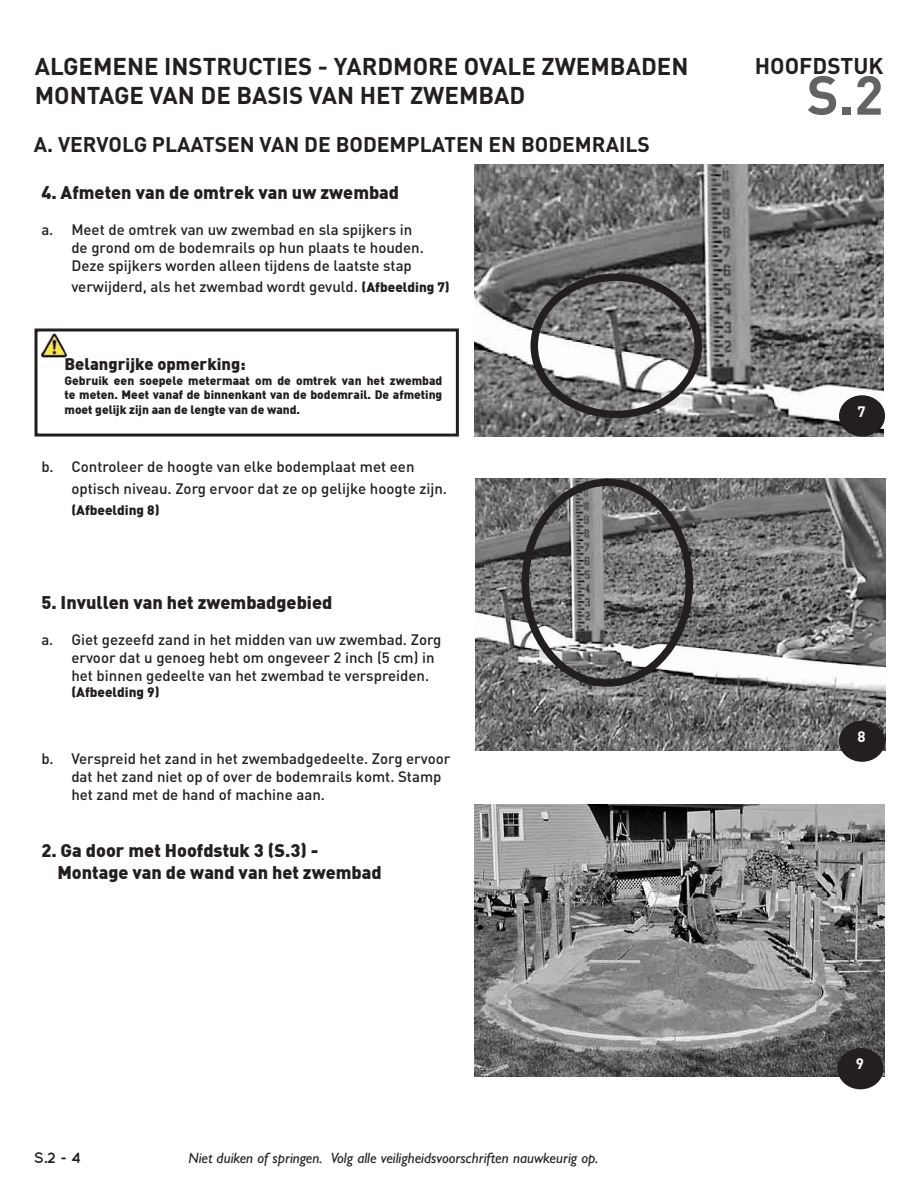
<style>
.page{position:relative;width:918px;height:1188px;background:#fff}
.page>*{position:absolute;margin:0;border:0;box-sizing:border-box;transform-origin:0 0}
.t1{font:700 54px "DIN Pro";color:#636366}
.t2{font:700 24px/28.8px "DIN Pro";color:#231f20}
.t3{font:700 22.5px "DIN Pro";color:#231f20}
.t4{font:700 21px "DIN Pro";color:#231f20}
.t5{font:900 18px/21.6px "DIN";color:#231f20}
.t6{font:900 16.5px "DIN";color:#231f20}
.t7{font:500 15px/18px "DIN Pro";color:#231f20}
.t8{font:italic 500 15px "Gill Sans MT Pro";color:#231f20}
.t9{font:700 15px "Quicksand";color:#231f20}
.t10{font:700 15px "DIN Pro";color:#fff}
.t11{font:900 13.5px "DIN";color:#231f20}
.t12{font:900 12px/14.4px "DIN";color:#231f20;text-align:justify}
.s1{font-family:"DIN";font-weight:900;font-size:13.5px}
</style>
<div class="page">
<img style="left:474px;top:165px;width:410px;height:272px">
<div style="left:34px;top:328px;width:425px;height:109px;border:3px solid #231f20"></div>
<img style="left:37px;top:328px;width:35px;height:35px">
<img style="left:475px;top:805px;width:409px;height:272px">
<img style="left:476px;top:479px;width:409px;height:271px">
<div style="left:531px;top:273px;width:171px;height:145px;border:8px solid #231f20;border-radius:50%"></div>
<div style="left:522px;top:479px;width:171px;height:208px;border:8px solid #231f20;border-radius:50%"></div>
<div style="left:840px;top:396px;width:44px;height:40px;background:#231f20;border-radius:50%"></div>
<div style="left:839px;top:395px;width:46px;height:42px;border:2px solid #231f20;border-radius:50%"></div>
<div style="left:840px;top:721px;width:44px;height:40px;background:#231f20;border-radius:50%"></div>
<div style="left:839px;top:721px;width:46px;height:41px;border:2px solid #231f20;border-radius:50%"></div>
<div style="left:838px;top:1049px;width:45px;height:40px;background:#231f20;border-radius:50%"></div>
<div style="left:838px;top:1048px;width:46px;height:41px;border:2px solid #231f20;border-radius:50%"></div>
<h2 class="t2" style="left:35px;top:51px;width:655px">ALGEMENE INSTRUCTIES - YARDMORE OVALE ZWEMBADEN<br>MONTAGE VAN DE BASIS VAN HET ZWEMBAD</h2>
<h3 class="t4" style="left:34px;top:130px;width:618px">A. VERVOLG PLAATSEN VAN DE BODEMPLATEN EN BODEMRAILS</h3>
<p class="t5" style="left:41px;top:180px;width:359px">4. Afmeten van de omtrek van uw zwembad</p>
<p class="t7" style="left:71px;top:220px;width:354px;text-indent:-30px">a. Meet de omtrek van uw zwembad en sla spijkers in de grond om de bodemrails op hun plaats te houden.<br>Deze spijkers worden alleen tijdens de laatste stap</p>
<p class="t7" style="left:71px;top:277px;width:380px">verwijderd, als het zwembad wordt gevuld. <span class="s1">(Afbeelding 7)</span></p>
<p class="t6" style="left:64px;top:353px;width:183px">Belangrijke opmerking:</p>
<p class="t12" style="left:64px;top:373px;width:379px">Gebruik een soepele metermaat om de omtrek van het zwembad te meten. Meet vanaf de binnenkant van de bodemrail. De afmeting moet gelijk zijn aan de lengte van de wand.</p>
<p class="t7" style="left:71px;top:455px;width:377px;line-height:21.6px;text-indent:-30px">b. Controleer de hoogte van elke bodemplaat met een optisch niveau. Zorg ervoor dat ze op gelijke hoogte zijn.</p>
<p class="t11" style="left:71px;top:502px;width:90px">(Afbeelding 8)</p>
<p class="t5" style="left:41px;top:591px;width:293px">5. Invullen van het zwembadgebied</p>
<p class="t7" style="left:71px;top:630px;width:372px;text-indent:-30px">a. Giet gezeefd zand in het midden van uw zwembad. Zorg ervoor dat u genoeg hebt om ongeveer 2 inch (5 cm) in het binnen gedeelte van het zwembad te verspreiden.</p>
<p class="t11" style="left:71px;top:683px;width:90px">(Afbeelding 9)</p>
<p class="t7" style="left:71px;top:749px;width:381px;text-indent:-30px">b. Verspreid het zand in het zwembadgedeelte. Zorg ervoor dat het zand niet op of over de bodemrails komt. Stamp het zand met de hand of machine aan.</p>
<p class="t5" style="left:57px;top:839px;width:326px;text-indent:-16px">2. Ga door met Hoofdstuk 3 (S.3) -<br>Montage van de wand van het zwembad</p>
<h3 class="t3" style="left:755px;top:51px;width:130px">HOOFDSTUK</h3>
<h1 class="t1" style="left:807px;top:58px;width:78px">S.2</h1>
<p class="t10" style="left:857px;top:401px;width:10px">7</p>
<p class="t10" style="left:857px;top:726px;width:10px">8</p>
<p class="t9" style="left:34px;top:1148px;width:49px">S.2 - 4</p>
<p class="t8" style="left:188px;top:1149px;width:412px">Niet duiken of springen. Volg alle veiligheidsvoorschriften nauwkeurig op.</p>
<p class="t10" style="left:856px;top:1054px;width:10px">9</p>
</div>
